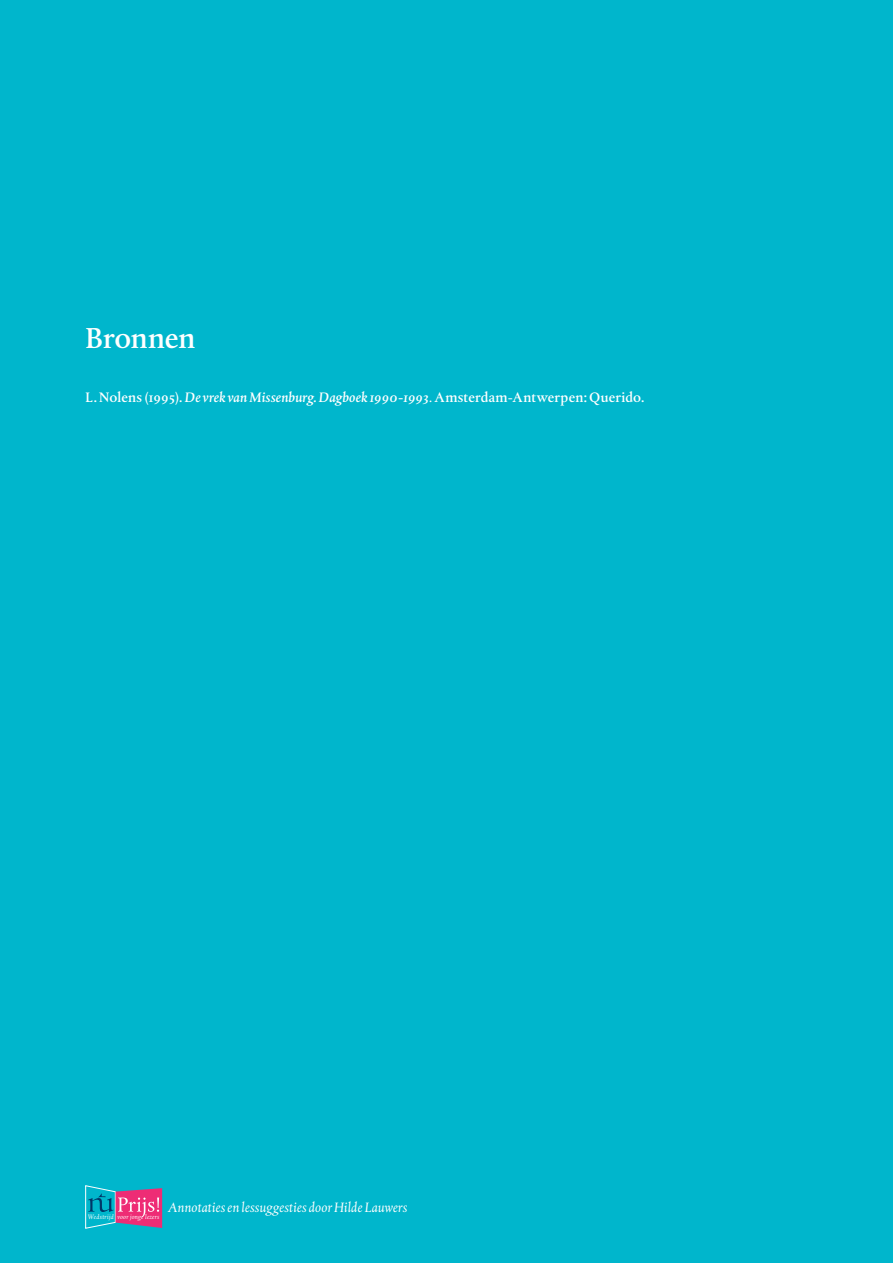
<style>
.page{position:relative;width:893px;height:1263px;background:#00b6cc}
.page>*{position:absolute;margin:0;border:0;box-sizing:border-box;transform-origin:0 0}
.t1{font:30px "DTL Albertina ST Medium";letter-spacing:-.01em;color:#fff}
.t2{font:14.25px "DTL Albertina ST Medium";letter-spacing:.01em;color:#fff}
.t3{font:italic 14.25px "DTL Albertina T";letter-spacing:.015em;color:#fff}
.t4{font:italic 6.75px "DTL Albertina T";letter-spacing:.03em;color:#fff}
.s1{font-style:italic}
.s2{font-family:"DTL Albertina ST"}
</style>
<div class="page">
<svg style="left:85px;top:1185px;width:77px;height:44px"></svg>
<h1 class="t1" style="left:86px;top:320px;width:111px">Bronnen</h1>
<p class="t2" style="left:86px;top:389px;width:560px">L. Nolens (1995). <span class="s1">De vrek van Missenburg. Dagboek 1990-1993</span><span class="s2">.</span> Amsterdam-Antwerpen: Querido.</p>
<p class="t4" style="left:88px;top:1212px;width:73px">Wedstrijd voor jonge lezers</p>
<p class="t3" style="left:168px;top:1199px;width:241px">Annotaties en lessuggesties door Hilde Lauwers</p>
</div>
